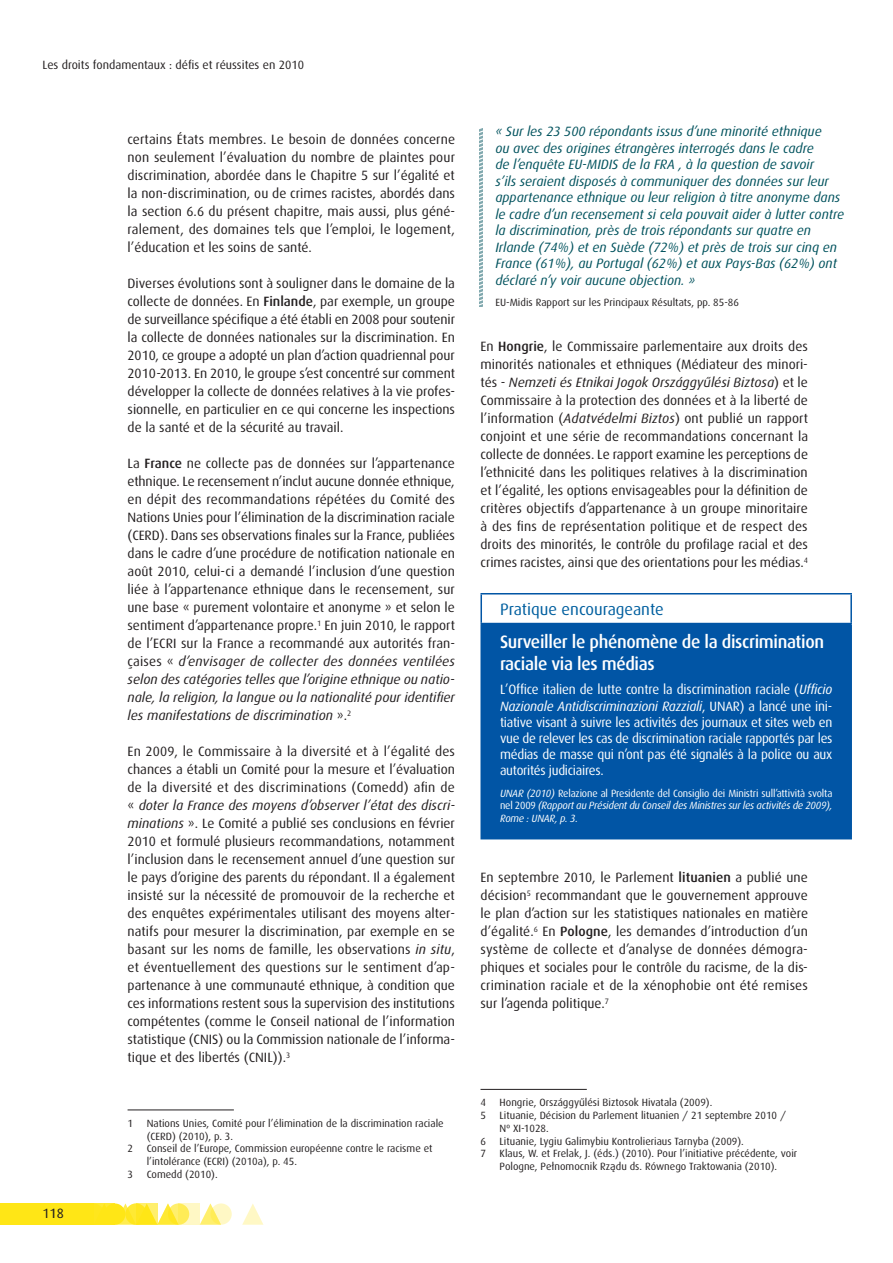
<style>
.page{position:relative;width:893px;height:1263px;background:#fff}
.page>*{position:absolute;margin:0;border:0;box-sizing:border-box;transform-origin:0 0}
.t1{font:500 18px/21.6px "Dax";letter-spacing:-.02em;color:#fff}
.t2{font:16.5px "Dax";color:#005f9f}
.t3{font:13.5px/18px "Dax";color:#231f20;text-align:justify}
.t4{font:italic 13.5px/16.5px "Dax";color:#00525d}
.t5{font:13.5px/16.2px "Dax";letter-spacing:-.02em;color:#fff;text-align:justify}
.t6{font:12px "Dax";color:#231f20}
.t7{font:10.5px/12.8px "Dax";color:#231f20}
.t8{font:italic 10.5px/12.6px "Dax";letter-spacing:-.02em;color:#fff;text-align:justify}
.s1{font-weight:500}
.s2{font-style:italic}
.s3{font-family:"Daxline Pro";font-style:italic}
.s4{font-style:normal}
.s5{font-family:"Daxline Pro"}
</style>
<div class="page">
<div style="left:12px;top:1203px;width:82px;height:22px;background:#ffe616"></div>
<svg style="left:242px;top:1204px;width:21px;height:21px"></svg>
<svg style="left:210px;top:1203px;width:22px;height:22px"></svg>
<div style="left:179px;top:1203px;width:21px;height:22px;background:#fff8c5"></div>
<div style="left:0;top:1203px;width:51px;height:22px;background:#ffe616"></div>
<svg style="left:200px;top:1203px;width:21px;height:22px"></svg>
<svg style="left:115px;top:1203px;width:60px;height:22px"></svg>
<svg style="left:125px;top:1203px;width:22px;height:22px"></svg>
<svg style="left:168px;top:1203px;width:21px;height:22px"></svg>
<div style="left:94px;top:1203px;width:21px;height:22px;background:#ffe616"></div>
<svg style="left:136px;top:1203px;width:22px;height:22px"></svg>
<hr style="left:480px;top:1089px;width:107px;height:1px;background:#231f20">
<hr style="left:128px;top:1109px;width:106px;height:1px;background:#231f20">
<div style="left:481px;top:623px;width:370px;height:216px;background:#0155a5"></div>
<hr style="left:480px;top:624px;width:2px;height:214px;background:#0155a5">
<hr style="left:850px;top:624px;width:2px;height:214px;background:#0155a5">
<hr style="left:480px;top:838px;width:372px;height:1px;background:#0155a5">
<hr style="left:480px;top:593px;width:372px;height:1px;background:#0155a5">
<hr style="left:480px;top:594px;width:2px;height:29px;background:#0155a5">
<hr style="left:850px;top:594px;width:2px;height:29px;background:#0155a5">
<hr style="left:480px;top:623px;width:372px;height:1px;background:#0155a5">
<svg style="left:480px;top:129px;width:3px;height:178px"></svg>
<p class="t6" style="left:43px;top:58px;width:263px">Les droits fondamentaux : défis et réussites en 2010</p>
<p class="t3" style="left:128px;top:130px;width:329px">certains États membres. Le besoin de données concerne non seulement l’évaluation du nombre de plaintes pour discrimination, abordée dans le Chapitre 5 sur l’égalité et la non-discrimination, ou de crimes racistes, abordés dans la section 6.6 du présent chapitre, mais aussi, plus géné&shy;ralement, des domaines tels que l’emploi, le logement, l’éducation et les soins de santé.</p>
<p class="t3" style="left:128px;top:274px;width:329px">Diverses évolutions sont à souligner dans le domaine de la collecte de données. En <span class="s1">Finlande</span>, par exemple, un groupe de surveillance spécifique a été établi en 2008 pour soutenir la collecte de données nationales sur la discrimination. En 2010, ce groupe a adopté un plan d’action quadriennal pour 2010-2013. En 2010, le groupe s’est concentré sur comment développer la collecte de données relatives à la vie profes&shy;sionnelle, en particulier en ce qui concerne les inspections de la santé et de la sécurité au travail.</p>
<p class="t3" style="left:128px;top:454px;width:329px">La <span class="s1">France</span> ne collecte pas de données sur l’appartenance ethnique. Le recensement n’inclut aucune donnée ethnique, en dépit des recommandations répétées du Comité des Nations Unies pour l’élimination de la discrimination raciale (CERD). Dans ses observations finales sur la France, publiées dans le cadre d’une procédure de notification nationale en août 2010, celui-ci a demandé l’inclusion d’une question liée à l’appartenance ethnique dans le recensement, sur une base « purement volontaire et anonyme » et selon le sentiment d’appartenance propre.<sup>1</sup> En juin 2010, le rapport de l’ECRI sur la France a recommandé aux autorités fran&shy;çaises « <span class="s2">d’envisager de collecter des données ventilées selon des catégories telles que l’origine ethnique ou natio&shy;nale, la religion, la langue ou la nationalité pour identifier les manifestations de discrimination</span> ».<sup>2</sup></p>
<p class="t3" style="left:128px;top:742px;width:329px">En 2009, le Commissaire à la diversité et à l’égalité des chances a établi un Comité pour la mesure et l’évaluation de la diversité et des discriminations (Comedd) afin de « <span class="s2">doter la France des moyens d’observer l’état des discri&shy;minations</span> ». Le Comité a publié ses conclusions en février 2010 et formulé plusieurs recommandations, notamment l’inclusion dans le recensement annuel d’une question sur le pays d’origine des parents du répondant. Il a également insisté sur la nécessité de promouvoir de la recherche et des enquêtes expérimentales utilisant des moyens alter&shy;natifs pour mesurer la discrimination, par exemple en se basant sur les noms de famille, les observations <span class="s2">in situ</span>, et éventuellement des questions sur le sentiment d’ap&shy;partenance à une communauté ethnique, à condition que ces informations restent sous la supervision des institutions compétentes (comme le Conseil national de l’information statistique (CNIS) ou la Commission nationale de l’informa&shy;tique et des libertés (CNIL)).<sup>3</sup></p>
<p class="t3" style="left:43px;top:1205px;width:23px">118</p>
<p class="t7" style="left:128px;top:1117px;width:7px">1</p>
<p class="t7" style="left:147px;top:1117px;width:299px">Nations Unies, Comité pour l’élimination de la discrimination raciale (CERD) (2010), p. 3.</p>
<p class="t7" style="left:128px;top:1142px;width:7px">2</p>
<p class="t7" style="left:147px;top:1142px;width:287px">Conseil de l’Europe, Commission européenne contre le racisme et l’intolérance (ECRI) (2010a), p. 45.</p>
<p class="t7" style="left:128px;top:1168px;width:7px">3</p>
<p class="t7" style="left:147px;top:1168px;width:72px">Comedd (2010).</p>
<p class="t4" style="left:495px;top:124px;width:350px">« Sur les 23 500 répondants issus d’une minorité ethnique<br>ou avec des origines étrangères interrogés dans le cadre<br>de l’enquête EU-MIDIS de la FRA , à la question de savoir<br>s’ils seraient disposés à communiquer des données sur leur appartenance ethnique ou leur religion à titre anonyme dans le cadre d’un recensement si cela pouvait aider à lutter contre la discrimination, près de trois répondants sur quatre en Irlande (74%) et en Suède (72%) et près de trois sur cinq en France (61%), au Portugal (62%) et aux Pays-Bas (62%) ont déclaré n’y voir aucune objection. »</p>
<p class="t7" style="left:495px;top:296px;width:245px">EU-Midis Rapport sur les Principaux Résultats, pp. 85-86</p>
<p class="t3" style="left:480px;top:337px;width:329px">En <span class="s1">Hongrie</span>, le Commissaire parlementaire aux droits des minorités nationales et ethniques (Médiateur des minori&shy;tés - <span class="s2">Nemzeti és Etnikai Jogok Országgy</span><span class="s3">ű</span><span class="s2">lési Biztosa</span>) et le Commissaire à la protection des données et à la liberté de l’information (<span class="s2">Adatvédelmi Biztos</span>) ont publié un rapport conjoint et une série de recommandations concernant la collecte de données. Le rapport examine les perceptions de l’ethnicité dans les politiques relatives à la discrimination et l’égalité, les options envisageables pour la définition de critères objectifs d’appartenance à un groupe minoritaire à des fins de représentation politique et de respect des droits des minorités, le contrôle du profilage racial et des crimes racistes, ainsi que des orientations pour les médias.<sup>4</sup></p>
<p class="t2" style="left:500px;top:600px;width:165px">Pratique encourageante</p>
<h1 class="t1" style="left:500px;top:631px;width:326px">Surveiller le phénomène de la discrimination raciale via les médias</h1>
<p class="t5" style="left:500px;top:682px;width:334px">L’Office italien de lutte contre la discrimination raciale (<span class="s2">Ufficio Nazionale Antidiscriminazioni Razziali</span>, UNAR) a lancé une ini&shy;tiative visant à suivre les activités des journaux et sites web en vue de relever les cas de discrimination raciale rapportés par les médias de masse qui n’ont pas été signalés à la police ou aux autorités judiciaires.</p>
<p class="t8" style="left:500px;top:787px;width:334px">UNAR (2010) <span class="s4">Relazione al Presidente del Consiglio dei Ministri sull’attività svolta nel 2009</span> (Rapport au Président du Conseil des Ministres sur les activités de 2009), Rome : UNAR, p. 3.</p>
<p class="t3" style="left:480px;top:868px;width:329px">En septembre 2010, le Parlement <span class="s1">lituanien</span> a publié une décision<sup>5</sup> recommandant que le gouvernement approuve le plan d’action sur les statistiques nationales en matière d’égalité.<sup>6</sup> En <span class="s1">Pologne</span>, les demandes d’introduction d’un système de collecte et d’analyse de données démogra&shy;phiques et sociales pour le contrôle du racisme, de la dis&shy;crimination raciale et de la xénophobie ont été remises sur l’agenda politique.<sup>7</sup></p>
<p class="t7" style="left:480px;top:1096px;width:7px">4</p>
<p class="t7" style="left:500px;top:1096px;width:214px">Hongrie, Országgy<span class="s5">ű</span>lési Biztosok Hivatala (2009).</p>
<p class="t7" style="left:480px;top:1109px;width:7px">5</p>
<p class="t7" style="left:500px;top:1109px;width:288px">Lituanie, Décision du Parlement lituanien / 21 septembre 2010 /<br>Nº XI-1028.</p>
<p class="t7" style="left:480px;top:1135px;width:7px">6</p>
<p class="t7" style="left:500px;top:1135px;width:246px">Lituanie, Lygiu Galimybiu Kontrolieriaus Tarnyba (2009).</p>
<p class="t7" style="left:480px;top:1147px;width:7px">7</p>
<p class="t7" style="left:500px;top:1147px;width:299px">Klaus, W. et Frelak, J. (éds.) (2010). Pour l’initiative précédente, voir<br>Pologne, Pełnomocnik Rz<span class="s5">ą</span>du ds. Równego Traktowania (2010).</p>
</div>
